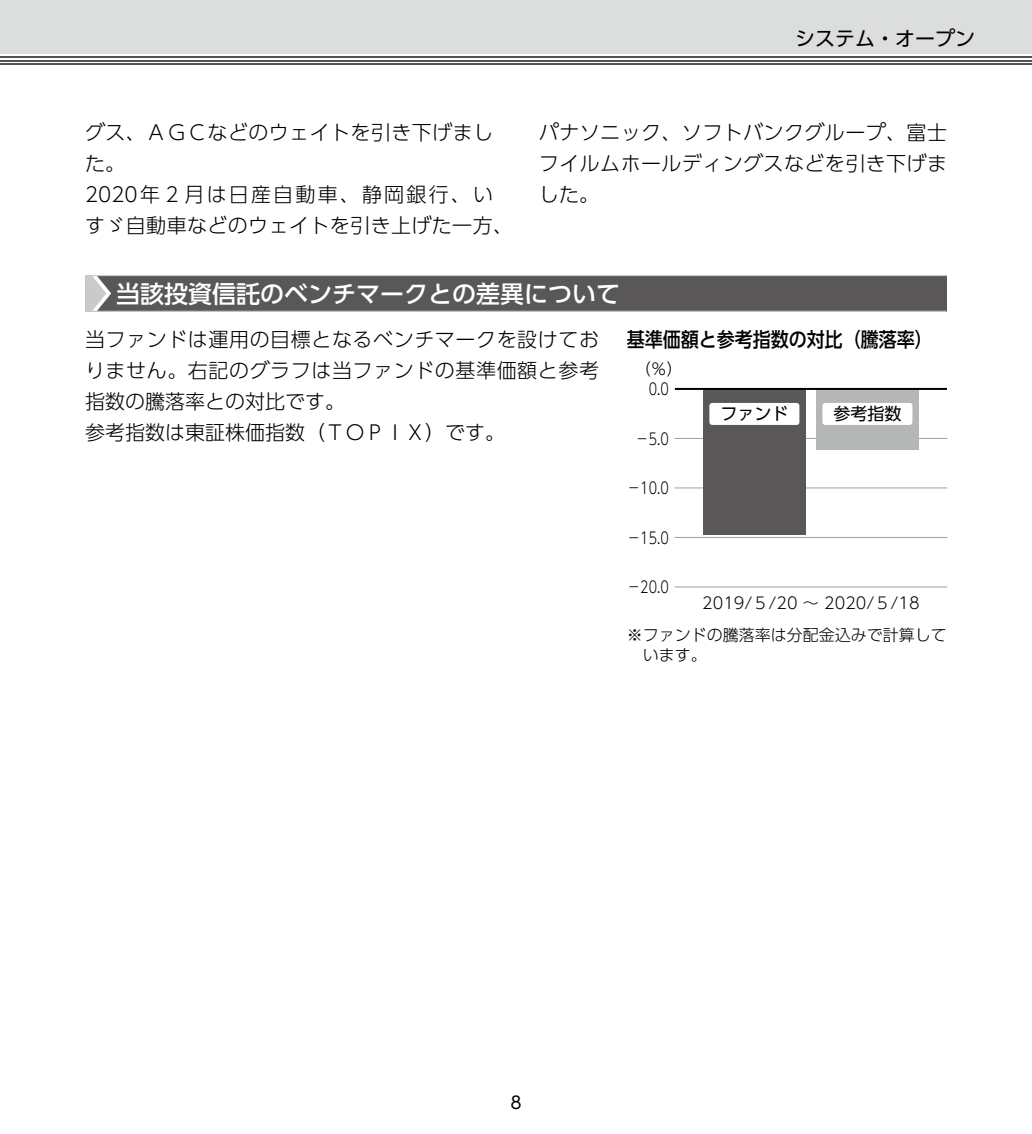
<style>
.page{position:relative;width:1032px;height:1134px;background:#fff}
.page>*{position:absolute;margin:0;border:0;box-sizing:border-box;transform-origin:0 0}
.t1{font:500 24px "UD Shin Go Pro";color:#fff}
.t2{font:300 20px/31px "UD Shin Go Pro";letter-spacing:.02em;color:#000}
.t3{font:500 20px "UD Shin Go Pro";color:#000;scale:.9 1}
.t4{font:20px "UD Shin Go Pro";color:#000}
.t5{font:17px "UD Shin Go Pro";color:#000}
.t6{font:300 16px/20px "UD Shin Go Pro";color:#000}
.t7{font:300 16px "UD Shin Go Pro";color:#000;scale:.8 1}
</style>
<div class="page">
<div style="left:0;top:0;width:1032px;height:54px;background:#dcdddd"></div>
<hr style="left:0;top:63px;width:1032px;height:2px;background:#545251">
<hr style="left:0;top:60px;width:1032px;height:1px;background:#545251">
<hr style="left:0;top:56px;width:1032px;height:2px;background:#545251">
<div style="left:85px;top:275px;width:862px;height:36px;background:#595757"></div>
<hr style="left:85px;top:311px;width:861px;height:1px;background:#c9caca">
<hr style="left:85px;top:275px;width:862px;height:1px;background:#c9caca">
<svg style="left:85px;top:276px;width:26px;height:35px"></svg>
<hr style="left:675px;top:587px;width:272px;height:1px;background:#9fa0a0">
<hr style="left:675px;top:537px;width:272px;height:1px;background:#9fa0a0">
<hr style="left:675px;top:488px;width:272px;height:1px;background:#9fa0a0">
<hr style="left:675px;top:438px;width:272px;height:1px;background:#9fa0a0">
<div style="left:816px;top:389px;width:102px;height:61px;background:#b5b6b6"></div>
<div style="left:703px;top:389px;width:102px;height:145px;background:#595757"></div>
<hr style="left:675px;top:388px;width:272px;height:2px;background:#000">
<div style="left:709px;top:403px;width:90px;height:22px;background:#fff;border-radius:3px"></div>
<div style="left:822px;top:403px;width:90px;height:22px;background:#fff;border-radius:3px"></div>
<p class="t4" style="left:795px;top:22px;width:181px">システム・オープン</p>
<p class="t2" style="left:85px;top:116px;width:430px">グス、ＡＧＣなどのウェイトを引き下げました。<br>2020年２月は日産自動車、静岡銀行、いすゞ自動車などのウェイトを引き上げた一方、</p>
<p class="t2" style="left:539px;top:116px;width:409px;text-align:justify">パナソニック、ソフトバンクグループ、富士フイルムホールディングスなどを引き下げました。</p>
<p class="t1" style="left:116px;top:274px;width:505px">当該投資信託のベンチマークとの差異について</p>
<p class="t2" style="left:85px;top:323px;width:515px">当ファンドは運用の目標となるベンチマークを設けておりません。右記のグラフは当ファンドの基準価額と参考指数の騰落率との対比です。<br>参考指数は東証株価指数（ＴＯＰＩＸ）です。</p>
<p class="t3" style="left:627px;top:323px;width:341px">基準価額と参考指数の対比（騰落率）</p>
<p class="t6" style="left:635px;top:358px;width:49px">（％）</p>
<p class="t7" style="left:649px;top:376px;width:27px">0.0</p>
<p class="t7" style="left:636px;top:425px;width:43px">－5.0</p>
<p class="t5" style="left:720px;top:400px;width:70px">ファンド</p>
<p class="t5" style="left:833px;top:400px;width:70px">参考指数</p>
<p class="t7" style="left:627px;top:475px;width:53px">－10.0</p>
<p class="t7" style="left:627px;top:524px;width:53px">－15.0</p>
<p class="t7" style="left:627px;top:574px;width:53px">－20.0</p>
<p class="t6" style="left:702px;top:592px;width:219px">2019/５/20 ～ 2020/５/18</p>
<p class="t6" style="left:643px;top:624px;width:305px;text-indent:-16px">※ファンドの騰落率は分配金込みで計算しています。</p>
<p class="t5" style="left:510px;top:1089px;width:13px">8</p>
</div>
